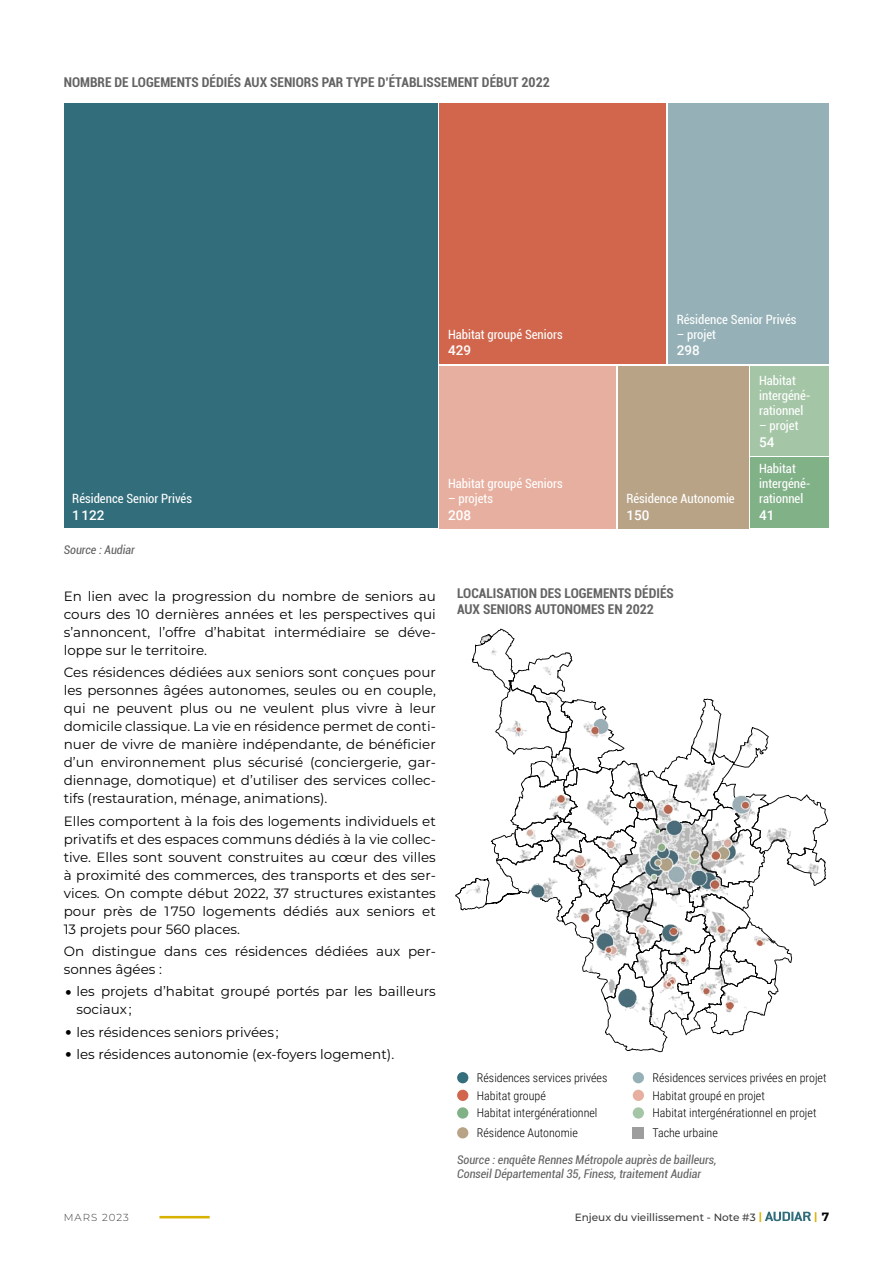
<style>
.page{position:relative;width:893px;height:1263px;background:#fff}
.page>*{position:absolute;margin:0;border:0;box-sizing:border-box;transform-origin:0 0}
.texte_courant{font:13.5px/18px "Montserrat";color:#000;text-align:justify}
.Titre_graphe{font:700 condensed 13.5px/16.2px "Roboto";color:#646363}
.t1{font:500 13.5px "Roboto";color:#fff}
.t2{font:condensed 12.75px/15px "Roboto";color:#fff}
.légende_graphe_-_données{font:300 12px "Roboto Condensed";color:#000}
.source{font:italic condensed 12px/14.4px "Roboto";color:#646363}
.t3{font:500 10.5px "Montserrat";color:#3c3c3b}
.t4{font:700 10.5px "Montserrat";color:#d8b200}
.t5{font:300 10.2px "Montserrat";letter-spacing:.1em;color:#3c3c3b}
.s1{font-size:31.5px}
.s2{font-weight:700;color:#d8b200}
.s3{font-size:12px;color:#000}
</style>
<div class="page">
<svg style="left:455px;top:629px;width:373px;height:423px"></svg>
<img style="left:573px;top:908px;width:28px;height:37px">
<img style="left:649px;top:1013px;width:37px;height:14px">
<div style="left:64px;top:104px;width:373px;height:424px;background:#316d7b"></div>
<div style="left:439px;top:104px;width:227px;height:260px;background:#d1664c"></div>
<div style="left:439px;top:366px;width:177px;height:162px;background:#e7af9f"></div>
<div style="left:618px;top:366px;width:130px;height:162px;background:#b8a386"></div>
<div style="left:751px;top:366px;width:78px;height:89px;background:#a4c6a6"></div>
<div style="left:751px;top:457px;width:78px;height:71px;background:#80b187"></div>
<div style="left:668px;top:104px;width:161px;height:260px;background:#95b1b7"></div>
<div style="left:457px;top:1072px;width:11px;height:11px;background:#356f7b;border-radius:50%"></div>
<div style="left:633px;top:1090px;width:11px;height:11px;background:#e7af9f;border-radius:50%"></div>
<div style="left:633px;top:1072px;width:11px;height:11px;background:#95b1b7;border-radius:50%"></div>
<div style="left:457px;top:1107px;width:11px;height:11px;background:#80b187;border-radius:50%"></div>
<div style="left:457px;top:1127px;width:11px;height:11px;background:#b8a386;border-radius:50%"></div>
<div style="left:457px;top:1090px;width:11px;height:11px;background:#d1664c;border-radius:50%"></div>
<div style="left:633px;top:1107px;width:11px;height:11px;background:#a4c6a6;border-radius:50%"></div>
<div style="left:633px;top:1127px;width:11px;height:11px;background:#9d9d9d"></div>
<hr style="left:159px;top:1216px;width:51px;height:2px;background:#d8b200">
<svg style="left:765px;top:1212px;width:46px;height:9px"></svg>
<p class="Titre_graphe" style="left:64px;top:73px;width:488px">NOMBRE DE LOGEMENTS DÉDIÉS AUX SENIORS PAR TYPE D’ÉTABLISSEMENT DÉBUT 2022</p>
<p class="t2" style="left:72px;top:491px;width:121px">Résidence Senior Privés</p>
<p class="t1" style="left:72px;top:505px;width:34px">1 122</p>
<p class="source" style="left:64px;top:542px;width:73px">Source : Audiar</p>
<p class="t2" style="left:448px;top:327px;width:116px">Habitat groupé Seniors</p>
<p class="t1" style="left:448px;top:341px;width:25px">429</p>
<p class="t2" style="left:448px;top:476px;width:116px">Habitat groupé Seniors</p>
<p class="t2" style="left:448px;top:491px;width:46px">– projets</p>
<p class="t1" style="left:448px;top:505px;width:25px">208</p>
<p class="t2" style="left:677px;top:312px;width:121px">Résidence Senior Privés</p>
<p class="t2" style="left:677px;top:327px;width:41px">– projet</p>
<p class="t1" style="left:677px;top:341px;width:25px">298</p>
<p class="t2" style="left:626px;top:491px;width:110px">Résidence Autonomie</p>
<p class="t1" style="left:626px;top:505px;width:25px">150</p>
<p class="t2" style="left:759px;top:373px;width:53px">Habitat intergéné&shy;rationnel</p>
<p class="t2" style="left:759px;top:418px;width:41px">– projet</p>
<p class="t1" style="left:759px;top:432px;width:17px">54</p>
<p class="t2" style="left:759px;top:461px;width:51px">Habitat intergéné‑ rationnel</p>
<p class="t1" style="left:759px;top:505px;width:17px">41</p>
<p class="texte_courant" style="left:64px;top:587px;width:374px">En lien avec la progression du nombre de seniors au cours des 10 dernières années et les perspectives qui s’annoncent, l’offre d’habitat intermédiaire se déve&shy;loppe sur le territoire.</p>
<p class="texte_courant" style="left:64px;top:663px;width:374px">Ces résidences dédiées aux seniors sont conçues pour les personnes âgées autonomes, seules ou en couple, qui ne peuvent plus ou ne veulent plus vivre à leur domicile classique. La vie en résidence permet de conti&shy;nuer de vivre de manière indépendante, de bénéficier d’un environnement plus sécurisé (conciergerie, gar&shy;diennage, domotique) et d’utiliser des services collec&shy;tifs (restauration, ménage, animations).</p>
<p class="texte_courant" style="left:64px;top:811px;width:374px">Elles comportent à la fois des logements individuels et privatifs et des espaces communs dédiés à la vie collec&shy;tive. Elles sont souvent construites au cœur des villes à proximité des commerces, des transports et des ser&shy;vices. On compte début 2022, 37 structures existantes pour près de 1 750 logements dédiés aux seniors et 13 projets pour 560 places.</p>
<p class="texte_courant" style="left:64px;top:942px;width:374px">On distingue dans ces résidences dédiées aux per&shy;sonnes âgées :</p>
<p class="texte_courant" style="left:77px;top:982px;width:361px;text-indent:-13px"><span class="s1">•</span> les projets d’habitat groupé portés par les bailleurs sociaux ;</p>
<p class="texte_courant" style="left:64px;top:1022px;width:216px"><span class="s1">•</span> les résidences seniors privées ;</p>
<p class="texte_courant" style="left:64px;top:1044px;width:332px"><span class="s1">•</span> les résidences autonomie (ex-foyers logement).</p>
<p class="Titre_graphe" style="left:457px;top:585px;width:218px">LOCALISATION DES LOGEMENTS DÉDIÉS<br>AUX SENIORS AUTONOMES EN 2022</p>
<p class="légende_graphe_-_données" style="left:477px;top:1069px;width:132px">Résidences services privées</p>
<p class="légende_graphe_-_données" style="left:652px;top:1069px;width:176px">Résidences services privées en projet</p>
<p class="légende_graphe_-_données" style="left:477px;top:1087px;width:71px">Habitat groupé</p>
<p class="légende_graphe_-_données" style="left:652px;top:1087px;width:114px">Habitat groupé en projet</p>
<p class="légende_graphe_-_données" style="left:477px;top:1104px;width:122px">Habitat intergénérationnel</p>
<p class="légende_graphe_-_données" style="left:477px;top:1124px;width:103px">Résidence Autonomie</p>
<p class="légende_graphe_-_données" style="left:652px;top:1104px;width:166px">Habitat intergénérationnel en projet</p>
<p class="légende_graphe_-_données" style="left:652px;top:1124px;width:67px">Tache urbaine</p>
<p class="source" style="left:457px;top:1152px;width:261px">Source : enquête Rennes Métropole auprès de bailleurs,<br>Conseil Départemental 35, Finess, traitement Audiar</p>
<p class="t5" style="left:64px;top:1210px;width:67px">MARS 2023</p>
<p class="t3" style="left:575px;top:1210px;width:189px">Enjeux du vieillissement - Note #3 <span class="s2">|</span></p>
<p class="t4" style="left:814px;top:1208px;width:16px">| <span class="s3">7</span></p>
</div>
